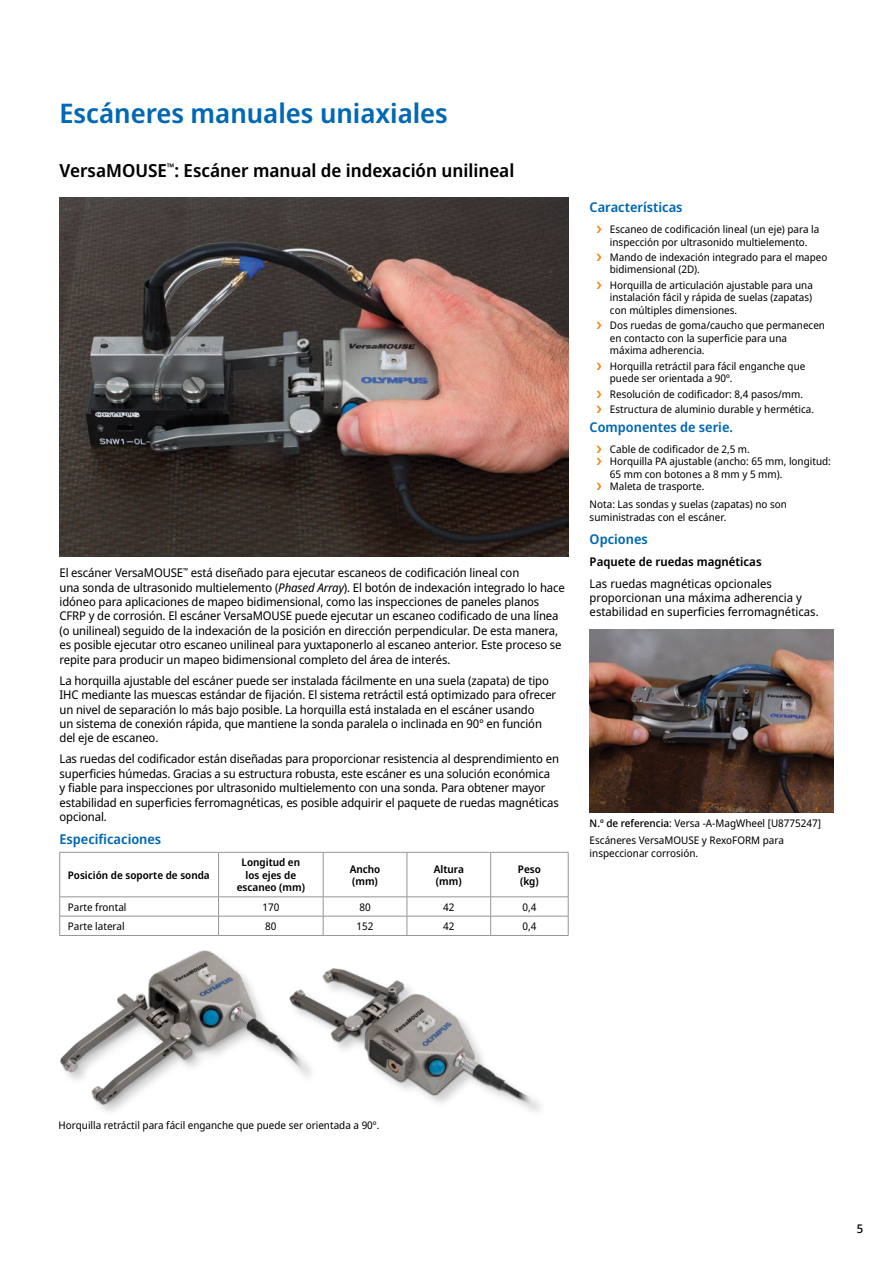
<style>
.page{position:relative;width:893px;height:1263px;background:#fff}
.page>*{position:absolute;margin:0;border:0;box-sizing:border-box;transform-origin:0 0}
.Title_18_Blue{font:600 27px "Noto Sans Display";color:#0068b4}
.Title_12{font:600 18px "Noto Sans Display";color:#000}
.Title_10_Blue{font:600 13.5px "Noto Sans Display";color:#0068b4}
.Text{font:12px/14.4px "Noto Sans Display";letter-spacing:-.01em;color:#000}
.Title_9{font:600 12px "Noto Sans Display";color:#000}
.t1{font:500 12px "Noto Sans Display";color:#000}
.Part_Number_and_Specs{font:10.5px/12.6px "Noto Sans Display";color:#000}
.Table_column_header_center{font:600 10.5px/12.6px "Noto Sans Display";color:#000}
.Table_column_header{font:600 10.5px "Noto Sans Display";color:#000}
.Table_cell_text{font:10.5px "Noto Sans Display";color:#000}
.Table_cell_text_centered{font:10.5px "Noto Sans Display";color:#000}
.s1{font-style:italic}
.s2{color:#f5841f}
.s3{font-weight:500}
</style>
<div class="page">
<img style="left:60px;top:198px;width:508px;height:358px">
<img style="left:60px;top:950px;width:228px;height:161px">
<img style="left:288px;top:968px;width:244px;height:143px">
<hr style="left:60px;top:852px;width:159px;height:1px;background:#939598">
<hr style="left:219px;top:852px;width:104px;height:1px;background:#939598">
<hr style="left:323px;top:852px;width:84px;height:1px;background:#939598">
<hr style="left:407px;top:852px;width:84px;height:1px;background:#939598">
<hr style="left:491px;top:852px;width:77px;height:1px;background:#939598">
<hr style="left:60px;top:896px;width:159px;height:1px;background:#939598">
<hr style="left:219px;top:896px;width:104px;height:1px;background:#939598">
<hr style="left:323px;top:896px;width:84px;height:1px;background:#939598">
<hr style="left:407px;top:896px;width:84px;height:1px;background:#939598">
<hr style="left:491px;top:896px;width:77px;height:1px;background:#939598">
<hr style="left:218px;top:852px;width:1px;height:45px;background:#939598">
<hr style="left:323px;top:852px;width:1px;height:45px;background:#939598">
<hr style="left:407px;top:852px;width:1px;height:45px;background:#939598">
<hr style="left:490px;top:852px;width:1px;height:45px;background:#939598">
<hr style="left:568px;top:852px;width:1px;height:45px;background:#939598">
<hr style="left:60px;top:916px;width:159px;height:1px;background:#939598">
<svg style="left:59px;top:897px;width:1px;height:38px"></svg>
<hr style="left:219px;top:916px;width:104px;height:1px;background:#939598">
<svg style="left:218px;top:897px;width:1px;height:38px"></svg>
<hr style="left:323px;top:916px;width:84px;height:1px;background:#939598">
<svg style="left:323px;top:897px;width:1px;height:38px"></svg>
<hr style="left:407px;top:916px;width:84px;height:1px;background:#939598">
<svg style="left:407px;top:897px;width:1px;height:38px"></svg>
<hr style="left:491px;top:916px;width:77px;height:1px;background:#939598">
<svg style="left:490px;top:897px;width:1px;height:38px"></svg>
<svg style="left:568px;top:897px;width:1px;height:38px"></svg>
<hr style="left:60px;top:935px;width:159px;height:1px;background:#939598">
<hr style="left:219px;top:935px;width:104px;height:1px;background:#939598">
<hr style="left:323px;top:935px;width:84px;height:1px;background:#939598">
<hr style="left:407px;top:935px;width:84px;height:1px;background:#939598">
<hr style="left:491px;top:935px;width:77px;height:1px;background:#939598">
<hr style="left:59px;top:852px;width:1px;height:45px;background:#939598">
<img style="left:590px;top:630px;width:243px;height:182px">
<p class="Title_18_Blue" style="left:59px;top:94px;width:390px">Escáneres manuales uniaxiales</p>
<p class="Title_12" style="left:60px;top:157px;width:456px">VersaMOUSE<sup>™</sup>: Escáner manual de indexación unilineal</p>
<p class="Text" style="left:60px;top:566px;width:507px">El escáner VersaMOUSE<sup>™</sup> está diseñado para ejecutar escaneos de codificación lineal con<br>una sonda de ultrasonido multielemento (<span class="s1">Phased Array</span>). El botón de indexación integrado lo hace idóneo para aplicaciones de mapeo bidimensional, como las inspecciones de paneles planos CFRP y de corrosión. El escáner VersaMOUSE puede ejecutar un escaneo codificado de una línea (o unilineal) seguido de la indexación de la posición en dirección perpendicular. De esta manera, es posible ejecutar otro escaneo unilineal para yuxtaponerlo al escaneo anterior. Este proceso se repite para producir un mapeo bidimensional completo del área de interés.</p>
<p class="Text" style="left:60px;top:673px;width:498px">La horquilla ajustable del escáner puede ser instalada fácilmente en una suela (zapata) de tipo IHC mediante las muescas estándar de fijación. El sistema retráctil está optimizado para ofrecer un nivel de separación lo más bajo posible. La horquilla está instalada en el escáner usando<br>un sistema de conexión rápida, que mantiene la sonda paralela o inclinada en 90° en función del eje de escaneo.</p>
<p class="Text" style="left:60px;top:752px;width:501px">Las ruedas del codificador están diseñadas para proporcionar resistencia al desprendimiento en superficies húmedas. Gracias a su estructura robusta, este escáner es una solución económica<br>y fiable para inspecciones por ultrasonido multielemento con una sonda. Para obtener mayor estabilidad en superficies ferromagnéticas, es posible adquirir el paquete de ruedas magnéticas opcional.</p>
<p class="Title_10_Blue" style="left:60px;top:829px;width:103px">Especificaciones</p>
<p class="Table_column_header" style="left:68px;top:867px;width:144px">Posición de soporte de sonda</p>
<p class="Table_column_header_center" style="left:237px;top:856px;width:70px;text-align:center">Longitud en los ejes de escaneo (mm)</p>
<p class="Table_column_header_center" style="left:350px;top:863px;width:32px">Ancho (mm)</p>
<p class="Table_column_header_center" style="left:434px;top:863px;width:32px">Altura (mm)</p>
<p class="Table_column_header_center" style="left:518px;top:863px;width:24px">Peso (kg)</p>
<p class="Table_cell_text" style="left:68px;top:899px;width:60px">Parte frontal</p>
<p class="Table_cell_text_centered" style="left:262px;top:899px;width:18px">170</p>
<p class="Table_cell_text_centered" style="left:359px;top:899px;width:13px">80</p>
<p class="Table_cell_text_centered" style="left:443px;top:899px;width:13px">42</p>
<p class="Table_cell_text_centered" style="left:522px;top:899px;width:15px">0,4</p>
<p class="Table_cell_text" style="left:68px;top:919px;width:58px">Parte lateral</p>
<p class="Table_cell_text_centered" style="left:265px;top:919px;width:13px">80</p>
<p class="Table_cell_text_centered" style="left:357px;top:919px;width:18px">152</p>
<p class="Table_cell_text_centered" style="left:443px;top:919px;width:13px">42</p>
<p class="Table_cell_text_centered" style="left:522px;top:919px;width:15px">0,4</p>
<p class="Title_10_Blue" style="left:590px;top:198px;width:94px">Características</p>
<p class="Part_Number_and_Specs" style="left:596px;top:223px;width:224px;text-align:center"><span class="s2">❯</span> Escaneo de codificación lineal (un eje) para la inspección por ultrasonido multielemento.</p>
<p class="Part_Number_and_Specs" style="left:610px;top:251px;width:219px;text-indent:-14px"><span class="s2">❯</span> Mando de indexación integrado para el mapeo bidimensional (2D).</p>
<p class="Part_Number_and_Specs" style="left:610px;top:279px;width:205px;text-align:justify;text-indent:-14px"><span class="s2">❯</span> Horquilla de articulación ajustable para una instalación fácil y rápida de suelas (zapatas) con múltiples dimensiones.</p>
<p class="Part_Number_and_Specs" style="left:610px;top:319px;width:217px;text-indent:-14px"><span class="s2">❯</span> Dos ruedas de goma/caucho que permanecen en contacto con la superficie para una máxima adherencia.</p>
<p class="Part_Number_and_Specs" style="left:610px;top:360px;width:197px;text-indent:-14px"><span class="s2">❯</span> Horquilla retráctil para fácil enganche que puede ser orientada a 90º.</p>
<p class="Part_Number_and_Specs" style="left:596px;top:388px;width:208px"><span class="s2">❯</span> Resolución de codificador: 8,4 pasos/mm.</p>
<p class="Part_Number_and_Specs" style="left:596px;top:403px;width:219px"><span class="s2">❯</span> Estructura de aluminio durable y hermética.</p>
<p class="Title_10_Blue" style="left:590px;top:417px;width:143px">Componentes de serie.</p>
<p class="Part_Number_and_Specs" style="left:596px;top:443px;width:155px"><span class="s2">❯</span> Cable de codificador de 2,5 m.</p>
<p class="Part_Number_and_Specs" style="left:610px;top:455px;width:222px;text-indent:-14px"><span class="s2">❯</span> Horquilla PA ajustable (ancho: 65 mm, longitud:<br>65 mm con botones a 8 mm y 5 mm).</p>
<p class="Part_Number_and_Specs" style="left:596px;top:480px;width:110px"><span class="s2">❯</span> Maleta de trasporte.</p>
<p class="Part_Number_and_Specs" style="left:590px;top:498px;width:199px">Nota: Las sondas y suelas (zapatas) no son suministradas con el escáner.</p>
<p class="Title_10_Blue" style="left:590px;top:529px;width:60px">Opciones</p>
<p class="Title_9" style="left:590px;top:554px;width:173px">Paquete de ruedas magnéticas</p>
<p class="Text" style="left:590px;top:576px;width:231px">Las ruedas magnéticas opcionales proporcionan una máxima adherencia y estabilidad en superficies ferromagnéticas.</p>
<p class="Part_Number_and_Specs" style="left:590px;top:817px;width:233px"><span class="s3">N.º de referencia</span>: Versa -A-MagWheel [U8775247]</p>
<p class="Part_Number_and_Specs" style="left:590px;top:834px;width:196px">Escáneres VersaMOUSE y RexoFORM para inspeccionar corrosión.</p>
<p class="Part_Number_and_Specs" style="left:59px;top:1119px;width:322px">Horquilla retráctil para fácil enganche que puede ser orientada a 90º.</p>
<p class="t1" style="left:857px;top:1220px;width:8px">5</p>
</div>
